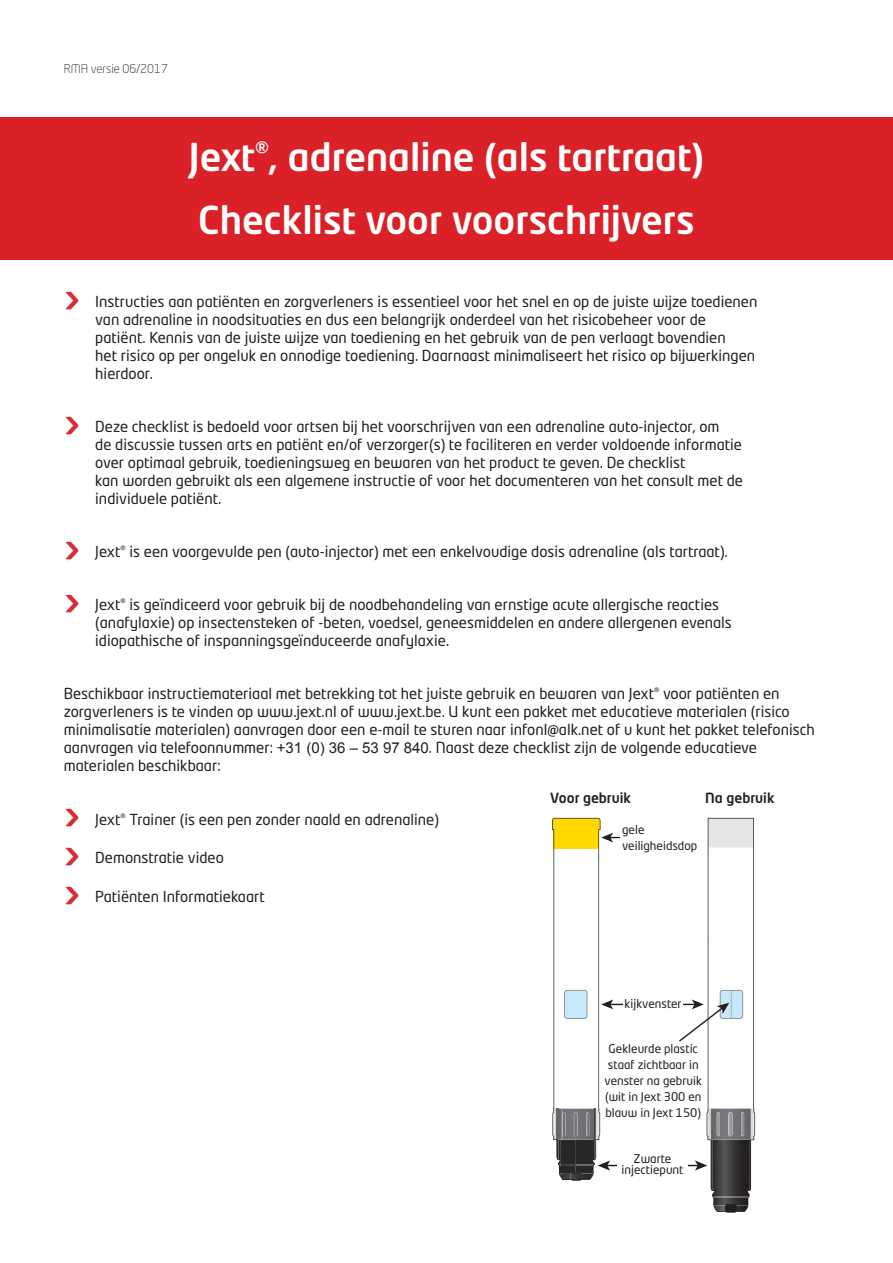
<style>
.page{position:relative;width:893px;height:1263px;background:#fff}
.page>*{position:absolute;margin:0;border:0;box-sizing:border-box;transform-origin:0 0}
.t1{font:500 40.5px "Neo Tech Pro";color:#d52e36}
.t2{font:500 37.95px/63.4px "Neo Tech Pro";color:#fff}
.t3{font:15px/18px "Neo Tech Pro";color:#231f20}
.t4{font:500 13.95px "Neo Tech Pro";color:#231f20}
.t5{font:300 12px "Neo Tech Pro";color:#231f20}
.t6{font:11.85px/15.9px "Neo Tech Pro";color:#231f20;text-align:center}
.s1{font-family:"Arial"}
</style>
<div class="page">
<div style="left:0;top:117px;width:893px;height:142px;background:#da2128"></div>
<hr style="left:610px;top:1004px;width:85px;height:1px;background:#231f20">
<svg style="left:552px;top:818px;width:68px;height:362px"></svg>
<div style="left:565px;top:990px;width:22px;height:28px;background:#c6eafa;border-radius:3px"></div>
<div style="left:564px;top:990px;width:23px;height:29px;border:1px solid #939598;border-radius:3px"></div>
<svg style="left:679px;top:818px;width:76px;height:394px"></svg>
<div style="left:624px;top:995px;width:59px;height:18px;background:#fff"></div>
<div style="left:617px;top:1152px;width:71px;height:25px;background:#fff"></div>
<p class="t5" style="left:64px;top:62px;width:106px">RMA versie 06/2017</p>
<h2 class="t2" style="left:189px;top:128px;width:517px">Jext<sup>®</sup>, adrenaline (als tartraat)<br>Checklist voor voorschrijvers</h2>
<h1 class="t1" style="left:64px;top:281px;width:18px">›</h1>
<p class="t3" style="left:95px;top:294px;width:664px">Instructies aan patiënten en zorgverleners is essentieel voor het snel en op de juiste wijze toedienen van adrenaline in noodsituaties en dus een belangrijk onderdeel van het risicobeheer voor de patiënt. Kennis van de juiste wijze van toediening en het gebruik van de pen verlaagt bovendien<br>het risico op per ongeluk en onnodige toediening. Daarnaast minimaliseert het risico op bijwerkingen hierdoor.</p>
<h1 class="t1" style="left:64px;top:406px;width:18px">›</h1>
<p class="t3" style="left:95px;top:419px;width:649px">Deze checklist is bedoeld voor artsen bij het voorschrijven van een adrenaline auto-injector, om<br>de discussie tussen arts en patiënt en/of verzorger(s) te faciliteren en verder voldoende informatie over optimaal gebruik, toedieningsweg en bewaren van het product te geven. De checklist<br>kan worden gebruikt als een algemene instructie of voor het documenteren van het consult met de individuele patiënt.</p>
<h1 class="t1" style="left:64px;top:531px;width:18px">›</h1>
<p class="t3" style="left:95px;top:544px;width:634px">Jext<sup>®</sup> is een voorgevulde pen (auto-injector) met een enkelvoudige dosis adrenaline (als tartraat).</p>
<h1 class="t1" style="left:64px;top:584px;width:18px">›</h1>
<p class="t3" style="left:95px;top:597px;width:638px">Jext<sup>®</sup> is geïndiceerd voor gebruik bij de noodbehandeling van ernstige acute allergische reacties (anafylaxie) op insectensteken of -beten, voedsel, geneesmiddelen en andere allergenen evenals idiopathische of inspanningsgeïnduceerde anafylaxie.</p>
<p class="t3" style="left:64px;top:686px;width:753px">Beschikbaar instructiemateriaal met betrekking tot het juiste gebruik en bewaren van Jext<sup>®</sup> voor patiënten en zorgverleners is te vinden op www.jext.nl of www.jext.be. U kunt een pakket met educatieve materialen (risico minimalisatie materialen) aanvragen door een e-mail te sturen naar infonl@alk.net of u kunt het pakket telefonisch aanvragen via telefoonnummer: <span class="s1">+31 (0) 36 – 53 97 840</span>. Naast deze checklist zijn de volgende educatieve materialen beschikbaar:</p>
<h1 class="t1" style="left:64px;top:798px;width:18px">›</h1>
<p class="t3" style="left:95px;top:811px;width:345px">Jext<sup>®</sup> Trainer (is een pen zonder naald en adrenaline)</p>
<h1 class="t1" style="left:64px;top:837px;width:18px">›</h1>
<p class="t3" style="left:95px;top:850px;width:130px">Demonstratie video</p>
<h1 class="t1" style="left:64px;top:875px;width:18px">›</h1>
<p class="t3" style="left:95px;top:889px;width:171px">Patiënten Informatiekaart</p>
<p class="t4" style="left:550px;top:792px;width:83px">Voor gebruik</p>
<p class="t4" style="left:705px;top:792px;width:71px">Na gebruik</p>
<p class="t6" style="left:622px;top:823px;width:77px;text-align:left">gele veiligheidsdop</p>
<p class="t6" style="left:625px;top:997px;width:59px">kijkvenster</p>
<p class="t6" style="left:605px;top:1042px;width:99px">Gekleurde plastic staaf zichtbaar in venster na gebruik (wit in Jext 300 en blauw in Jext 150)</p>
<p class="t6" style="left:621px;top:1154px;width:63px;line-height:10.9px">Zwarte injectiepunt</p>
</div>
